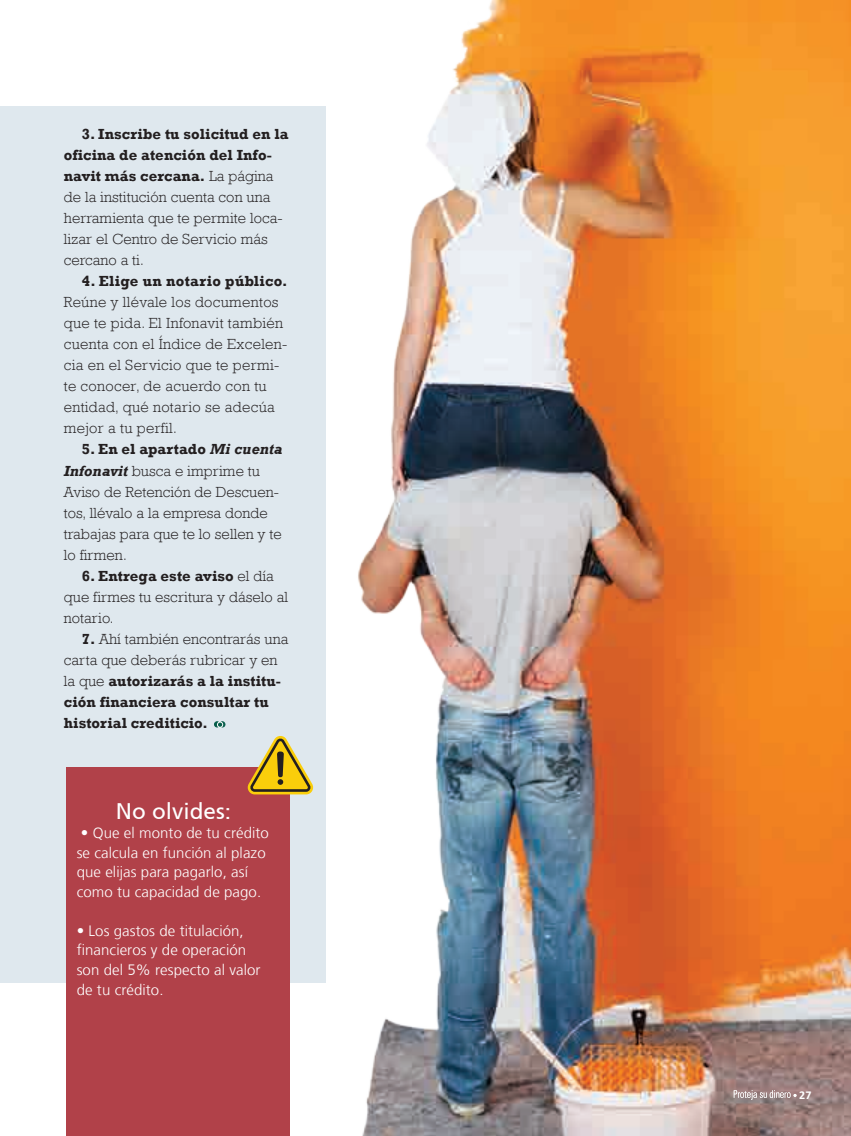
<style>
.page{position:relative;width:851px;height:1136px;background:#fff}
.page>*{position:absolute;margin:0;border:0;box-sizing:border-box;transform-origin:0 0}
.t1{font:22.5px "Frutiger CE";color:#fff}
.t2{font:300 15px/21px "Rockwell";letter-spacing:.005em;color:#231f20}
.t3{font:300 15px/19.5px "Frutiger LT";letter-spacing:.005em;color:#fff}
.t4{font:700 15px/21px "Rockwell";letter-spacing:.005em;color:#231f20}
.t5{font:700 12px "Calibri";color:#fff}
.s1{font-weight:700}
.s2{font-weight:700;font-style:italic}
.s3{font-weight:300}
</style>
<div class="page">
<img style="left:304px;top:0;width:546px;height:1135px">
<svg style="left:733px;top:1090px;width:63px;height:9px"></svg>
<div style="left:0;top:106px;width:325px;height:876px;background:#dfe8ee"></div>
<div style="left:66px;top:767px;width:223px;height:368px;background:#b14149"></div>
<svg style="left:214px;top:721px;width:11px;height:6px"></svg>
<svg style="left:247px;top:736px;width:67px;height:58px"></svg>
<p class="t2" style="left:64px;top:124px;width:226px;text-indent:18px"><span class="s1">3. Inscribe tu solicitud en la oficina de atención del Info&shy;navit más cercana.</span> La página de la institución cuenta con una herramienta que te permite loca&shy;lizar el Centro de Servicio más cercano a ti.</p>
<p class="t4" style="left:82px;top:271px;width:207px">4. Elige un notario público.</p>
<p class="t2" style="left:64px;top:292px;width:225px">Reúne y llévale los documentos que te pida. El Infonavit también cuenta con el Índice de Excelen&shy;cia en el Servicio que te permi&shy;te conocer, de acuerdo con tu entidad, qué notario se adecúa mejor a tu perfil.</p>
<p class="t2" style="left:64px;top:439px;width:220px;text-indent:18px"><span class="s1">5. En el apartado</span> <span class="s2">Mi cuenta<br>Infonavit</span> busca e imprime tu<br>Aviso de Retención de Descuen&shy;tos, llévalo a la empresa donde trabajas para que te lo sellen y te lo firmen.</p>
<p class="t2" style="left:64px;top:565px;width:226px;text-indent:18px"><span class="s1">6. Entrega este aviso</span> el día que firmes tu escritura y dáselo al notario.</p>
<p class="t4" style="left:64px;top:628px;width:226px;text-indent:18px">7. <span class="s3">Ahí también encontrarás una carta que deberás rubricar y en la que</span> autorizarás a la institu&shy;ción financiera consultar tu historial crediticio.</p>
<h1 class="t1" style="left:116px;top:797px;width:117px">No olvides:</h1>
<p class="t3" style="left:77px;top:823px;width:194px">• Que el monto de tu crédito se calcula en función al plazo que elijas para pagarlo, así como tu capacidad de pago.</p>
<p class="t3" style="left:77px;top:921px;width:185px">• Los gastos de titulación, financieros y de operación son del 5% respecto al valor de tu crédito.</p>
<p class="t5" style="left:799px;top:1086px;width:14px">27</p>
</div>
